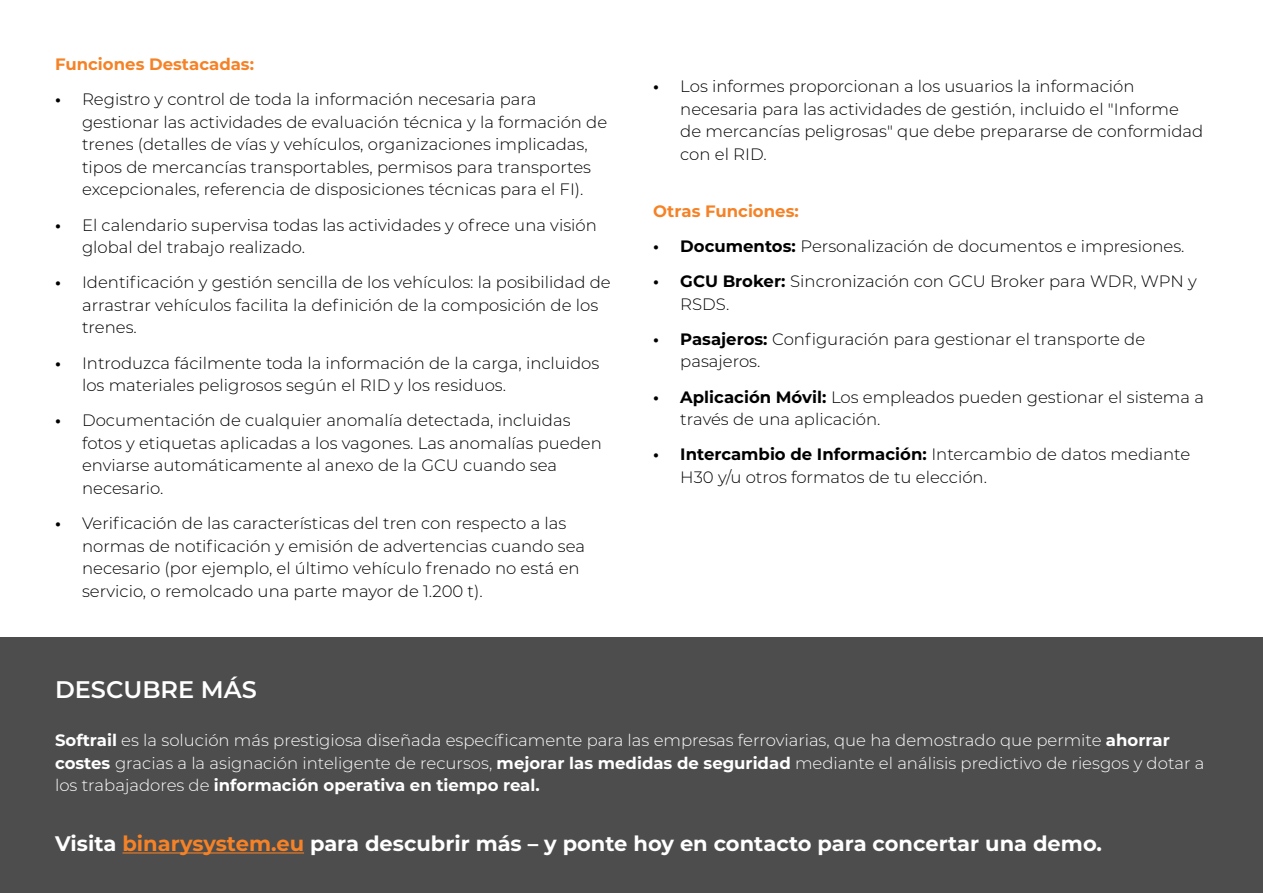
<style>
.page{position:relative;width:1263px;height:893px;background:#fff}
.page>*{position:absolute;margin:0;border:0;box-sizing:border-box;transform-origin:0 0}
.t1{font:600 24px "Montserrat";color:#fff}
.t2{font:700 21px "Montserrat";color:#fff}
.t3{font:300 16.5px/22.5px "Montserrat";color:#000}
.t4{font:300 16.5px/22.5px "Montserrat";color:#fff}
.t5{font:700 16.5px "Montserrat";color:#f58226}
.s1{font-weight:700}
.s2{color:#f58226}
</style>
<div class="page">
<div style="left:0;top:638px;width:1263px;height:255px;background:#4d4d4d"></div>
<hr style="left:122px;top:852px;width:182px;height:1px;background:#f58226">
<p class="t5" style="left:55px;top:52px;width:200px">Funciones Destacadas:</p>
<p class="t3" style="left:82px;top:88px;width:527px;text-indent:-27px"><span class="s1">•</span> Registro y control de toda la información necesaria para gestionar las actividades de evaluación técnica y la formación de trenes (detalles de vías y vehículos, organizaciones implicadas, tipos de mercancías transportables, permisos para transportes excepcionales, referencia de disposiciones técnicas para el FI).</p>
<p class="t3" style="left:82px;top:213px;width:516px;text-indent:-27px"><span class="s1">•</span> El calendario supervisa todas las actividades y ofrece una visión global del trabajo realizado.</p>
<p class="t3" style="left:82px;top:271px;width:530px;text-indent:-27px"><span class="s1">•</span> Identificación y gestión sencilla de los vehículos: la posibilidad de arrastrar vehículos facilita la definición de la composición de los trenes.</p>
<p class="t3" style="left:82px;top:351px;width:519px;text-indent:-27px"><span class="s1">•</span> Introduzca fácilmente toda la información de la carga, incluidos los materiales peligrosos según el RID y los residuos.</p>
<p class="t3" style="left:82px;top:409px;width:521px;text-indent:-27px"><span class="s1">•</span> Documentación de cualquier anomalía detectada, incluidas fotos y etiquetas aplicadas a los vagones. Las anomalías pueden enviarse automáticamente al anexo de la GCU cuando sea necesario.</p>
<p class="t3" style="left:82px;top:511px;width:504px;text-indent:-27px"><span class="s1">•</span> Verificación de las características del tren con respecto a las normas de notificación y emisión de advertencias cuando sea necesario (por ejemplo, el último vehículo frenado no está en servicio, o remolcado una parte mayor de 1.200 t).</p>
<p class="t3" style="left:680px;top:75px;width:524px;text-indent:-27px"><span class="s1">•</span> Los informes proporcionan a los usuarios la información necesaria para las actividades de gestión, incluido el "Informe de mercancías peligrosas" que debe prepararse de conformidad con el RID.</p>
<p class="t5" style="left:653px;top:199px;width:147px">Otras Funciones:</p>
<p class="t3" style="left:653px;top:234px;width:533px"><span class="s1">• Documentos:</span> Personalización de documentos e impresiones.</p>
<p class="t3" style="left:680px;top:269px;width:518px;text-indent:-27px"><span class="s1">• GCU Broker:</span> Sincronización con GCU Broker para WDR, WPN y<br>RSDS.</p>
<p class="t3" style="left:680px;top:327px;width:466px;text-indent:-27px"><span class="s1">• Pasajeros:</span> Configuración para gestionar el transporte de pasajeros.</p>
<p class="t3" style="left:680px;top:385px;width:525px;text-indent:-27px"><span class="s1">• Aplicación Móvil:</span> Los empleados pueden gestionar el sistema a través de una aplicación.</p>
<p class="t3" style="left:680px;top:443px;width:511px;text-indent:-27px"><span class="s1">• Intercambio de Información:</span> Intercambio de datos mediante<br>H30 y/u otros formatos de tu elección.</p>
<p class="t1" style="left:55px;top:672px;width:203px">DESCUBRE MÁS</p>
<p class="t4" style="left:55px;top:728px;width:1151px"><span class="s1">Softrail</span> es la solución más prestigiosa diseñada específicamente para las empresas ferroviarias, que ha demostrado que permite <span class="s1">ahorrar costes</span> gracias a la asignación inteligente de recursos, <span class="s1">mejorar las medidas de seguridad</span> mediante el análisis predictivo de riesgos y dotar a los trabajadores de <span class="s1">información operativa en tiempo real.</span></p>
<p class="t2" style="left:55px;top:828px;width:1048px">Visita <span class="s2">binarysystem.eu</span> para descubrir más – y ponte hoy en contacto para concertar una demo.</p>
</div>
